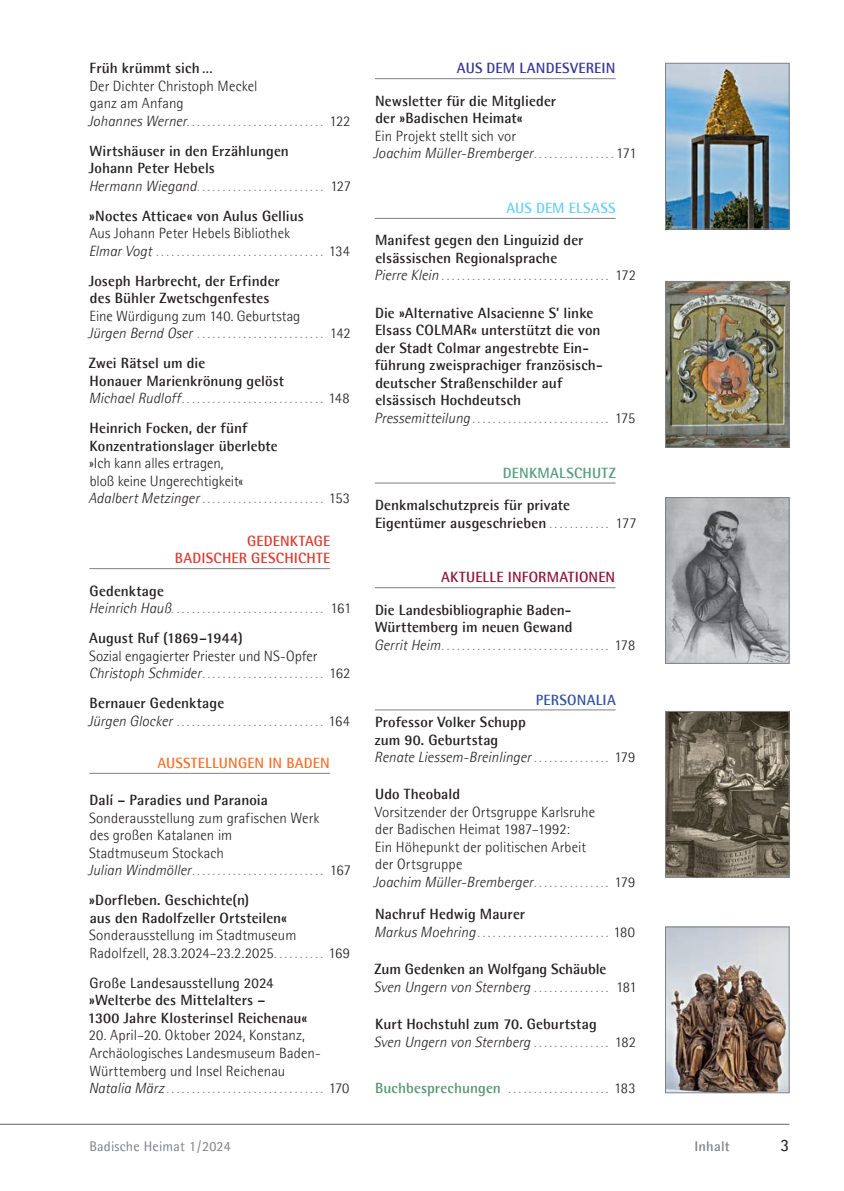
<style>
.page{position:relative;width:844px;height:1191px;background:#fff}
.page>*{position:absolute;margin:0;border:0;box-sizing:border-box;transform-origin:0 0}
.t1{font:17.5px "Agfa Rotis Semisans";color:#231f20}
.t2{font:700 14.88px/17.5px "Agfa Rotis Semisans";letter-spacing:.005em;color:#231f20}
.t3{font:300 14.88px/17.5px "Agfa Rotis Semisans";letter-spacing:.005em;color:#231f20}
.t4{font:300 14.88px/17.5px "Agfa Rotis Semisans";letter-spacing:-.025em;color:#808285}
.t5{font:700 14.88px/17.5px "Agfa Rotis Semisans";letter-spacing:.015em;color:#db3b2f;text-align:right}
.t6{font:14.88px "Agfa Rotis Semisans";letter-spacing:.01em;color:#231f20}
.t7{font:700 14.88px "Agfa Rotis Semisans";letter-spacing:.015em;color:#8e123c}
.t8{font:700 14.88px "Agfa Rotis Semisans";letter-spacing:.01em;color:#f3712e}
.t9{font:700 14.88px "Agfa Rotis Semisans";letter-spacing:.01em;color:#353795}
.t10{font:700 14.88px "Agfa Rotis Semisans";letter-spacing:.01em;color:#539c7f}
.t11{font:700 14.88px "Agfa Rotis Semisans";letter-spacing:.01em;color:#6bcff6}
.t12{font:700 14.88px "Agfa Rotis Semisans";letter-spacing:.015em;color:#3151a1}
.t13{font:14px "Agfa Rotis Semisans";letter-spacing:.015em;color:#808285}
.t14{font:700 14px "Agfa Rotis Semisans";letter-spacing:.015em;color:#808285}
.s1{font-style:italic}
.s2{color:#808285}
.s3{font-weight:300;font-style:italic}
.s4{font-weight:300;color:#808285}
.s5{font-weight:300}
.s6{font-weight:700;color:#231f20}
.s7{font-style:italic;color:#231f20}
.s8{color:#231f20}
.s9{font-weight:700;color:#54956f}
</style>
<div class="page">
<hr style="left:0;top:1124px;width:789px;height:1px;background:#636366">
<hr style="left:89px;top:568px;width:241px;height:1px;background:#808285">
<hr style="left:89px;top:773px;width:241px;height:1px;background:#808285">
<hr style="left:375px;top:78px;width:240px;height:1px;background:#808285">
<hr style="left:375px;top:218px;width:240px;height:1px;background:#808285">
<hr style="left:375px;top:482px;width:240px;height:1px;background:#808285">
<hr style="left:375px;top:587px;width:240px;height:1px;background:#808285">
<hr style="left:375px;top:709px;width:240px;height:1px;background:#808285">
<img style="left:667px;top:283px;width:120px;height:162px">
<div style="left:665px;top:281px;width:124px;height:166px;border:1px solid #808285"></div>
<img style="left:667px;top:65px;width:120px;height:162px">
<div style="left:665px;top:63px;width:124px;height:166px;border:1px solid #808285"></div>
<img style="left:667px;top:499px;width:120px;height:162px">
<div style="left:665px;top:497px;width:124px;height:166px;border:1px solid #808285"></div>
<img style="left:667px;top:713px;width:120px;height:162px">
<div style="left:665px;top:711px;width:124px;height:166px;border:1px solid #808285"></div>
<img style="left:667px;top:928px;width:120px;height:163px">
<div style="left:665px;top:926px;width:124px;height:167px;border:1px solid #808285"></div>
<p class="t2" style="left:90px;top:59px;width:125px">Früh krümmt sich …</p>
<p class="t3" style="left:88px;top:77px;width:264px">Der Dichter Christoph Meckel<br>ganz am Anfang<br><span class="s1">Johannes Werner</span><span class="s2">...........................</span> 122</p>
<p class="t2" style="left:89px;top:142px;width:264px">Wirtshäuser in den Erzählungen<br>Johann Peter Hebels<br><span class="s3">Hermann Wiegand</span> <span class="s4">.........................</span> <span class="s5">127</span></p>
<p class="t2" style="left:89px;top:207px;width:216px">»Noctes Atticae« von Aulus Gellius</p>
<p class="t3" style="left:89px;top:224px;width:263px">Aus Johann Peter Hebels Bibliothek<br><span class="s1">Elmar Vogt</span> <span class="s2">.................................</span> 134</p>
<p class="t2" style="left:89px;top:272px;width:193px">Joseph Harbrecht, der Erfinder des Bühler Zwetschgenfestes</p>
<p class="t3" style="left:88px;top:307px;width:264px">Eine Würdigung zum 140. Geburtstag<br><span class="s1">Jürgen Bernd Oser</span> <span class="s2">.........................</span> 142</p>
<p class="t2" style="left:89px;top:354px;width:262px">Zwei Rätsel um die<br>Honauer Marienkrönung gelöst<br><span class="s3">Michael Rudloff</span> <span class="s4">............................</span> <span class="s5">148</span></p>
<p class="t2" style="left:90px;top:419px;width:190px">Heinrich Focken, der fünf<br>Konzentrationslager überlebte</p>
<p class="t3" style="left:88px;top:454px;width:263px">»Ich kann alles ertragen,<br>bloß keine Ungerechtigkeit«<br><span class="s1">Adalbert Metzinger</span> <span class="s2">........................</span> 153</p>
<p class="t5" style="left:175px;top:531px;width:157px">GEDENKTAGE<br>BADISCHER GESCHICHTE</p>
<p class="t4" style="left:89px;top:582px;width:264px"><span class="s6">Gedenktage<br></span><span class="s7">Heinrich Hauß</span> .............................. <span class="s8">161</span></p>
<p class="t2" style="left:89px;top:629px;width:155px">August Ruf (1869–1944)</p>
<p class="t3" style="left:89px;top:647px;width:263px">Sozial engagierter Priester und NS-Opfer<br><span class="s1">Christoph Schmider</span> <span class="s2">........................</span> 162</p>
<p class="t4" style="left:88px;top:694px;width:264px"><span class="s6">Bernauer Gedenktage<br></span><span class="s7">Jürgen Glocker</span> ............................. <span class="s8">164</span></p>
<p class="t8" style="left:157px;top:753px;width:174px">AUSSTELLUNGEN IN BADEN</p>
<p class="t2" style="left:90px;top:791px;width:180px">Dalí – Paradies und Paranoia</p>
<p class="t3" style="left:88px;top:809px;width:265px">Sonderausstellung zum grafischen Werk<br>des großen Katalanen im<br>Stadtmuseum Stockach<br><span class="s1">Julian Windmöller</span> <span class="s2">..........................</span> 167</p>
<p class="t2" style="left:89px;top:891px;width:199px">»Dorfleben. Geschichte(n)<br>aus den Radolfzeller Ortsteilen«</p>
<p class="t3" style="left:89px;top:926px;width:262px">Sonderausstellung im Stadtmuseum<br>Radolfzell, 28.3.2024–23.2.2025 <span class="s2">..........</span> 169</p>
<p class="t6" style="left:90px;top:974px;width:185px">Große Landesausstellung 2024</p>
<p class="t2" style="left:88px;top:991px;width:221px">»Welterbe des Mittelalters –<br>1300 Jahre Klosterinsel Reichenau«</p>
<p class="t3" style="left:89px;top:1026px;width:262px">20. April–20. Oktober 2024, Konstanz, Archäologisches Landesmuseum Baden-Württemberg und Insel Reichenau<br><span class="s1">Natalia März</span> <span class="s2">...............................</span> 170</p>
<p class="t9" style="left:457px;top:59px;width:160px">AUS DEM LANDESVEREIN</p>
<p class="t2" style="left:375px;top:92px;width:182px">Newsletter für die Mitglieder der »Badischen Heimat«</p>
<p class="t3" style="left:373px;top:127px;width:265px">Ein Projekt stellt sich vor<br><span class="s1">Joachim Müller-Bremberger</span> <span class="s2">................</span> 171</p>
<p class="t11" style="left:506px;top:199px;width:111px">AUS DEM ELSASS</p>
<p class="t2" style="left:374px;top:231px;width:263px">Manifest gegen den Linguizid der elsässischen Regionalsprache<br><span class="s3">Pierre Klein</span> <span class="s4">.................................</span> <span class="s5">172</span></p>
<p class="t2" style="left:374px;top:304px;width:263px">Die »Alternative Alsacienne S’ linke<br>Elsass COLMAR« unterstützt die von<br>der Stadt Colmar angestrebte Ein&shy;führung zweisprachiger französisch&shy;deutscher Straßenschilder auf<br>elsässisch Hochdeutsch<br><span class="s3">Pressemitteilung</span> <span class="s4">...........................</span> <span class="s5">175</span></p>
<p class="t10" style="left:502px;top:463px;width:114px">DENKMALSCHUTZ</p>
<p class="t2" style="left:375px;top:496px;width:263px">Denkmalschutzpreis für private<br>Eigentümer ausgeschrieben <span class="s4">............</span> <span class="s5">177</span></p>
<p class="t7" style="left:441px;top:568px;width:176px">AKTUELLE INFORMATIONEN</p>
<p class="t2" style="left:374px;top:600px;width:262px">Die Landesbibliographie Baden-<br>Württemberg im neuen Gewand<br><span class="s3">Gerrit Heim</span> <span class="s4">.................................</span> <span class="s5">178</span></p>
<p class="t12" style="left:536px;top:690px;width:81px">PERSONALIA</p>
<p class="t2" style="left:374px;top:713px;width:262px">Professor Volker Schupp<br>zum 90. Geburtstag<br><span class="s3">Renate Liessem-Breinlinger</span> <span class="s4">...............</span> <span class="s5">179</span></p>
<p class="t2" style="left:375px;top:785px;width:87px">Udo Theobald</p>
<p class="t3" style="left:373px;top:803px;width:263px">Vorsitzender der Ortsgruppe Karlsruhe<br>der Badischen Heimat 1987–1992:<br>Ein Höhepunkt der politischen Arbeit<br>der Ortsgruppe<br><span class="s1">Joachim Müller-Bremberger</span> <span class="s2">...............</span> 179</p>
<p class="t4" style="left:374px;top:905px;width:262px"><span class="s6">Nachruf Hedwig Maurer<br></span><span class="s7">Markus Moehring</span> .......................... <span class="s8">180</span></p>
<p class="t2" style="left:373px;top:960px;width:264px">Zum Gedenken an Wolfgang Schäuble<br><span class="s3">Sven Ungern von Sternberg</span> <span class="s4">. . . . . . . . . . . . . . .</span> <span class="s5">181</span></p>
<p class="t2" style="left:373px;top:1015px;width:264px">Kurt Hochstuhl zum 70. Geburtstag<br><span class="s3">Sven Ungern von Sternberg</span> <span class="s4">...............</span> <span class="s5">182</span></p>
<p class="t4" style="left:375px;top:1079px;width:262px"><span class="s9">Buchbesprechungen</span> .................... <span class="s8">183</span></p>
<p class="t13" style="left:89px;top:1137px;width:143px">Badische Heimat 1 / 2024</p>
<p class="t14" style="left:694px;top:1137px;width:37px">Inhalt</p>
<p class="t1" style="left:780px;top:1134px;width:10px">3</p>
</div>
